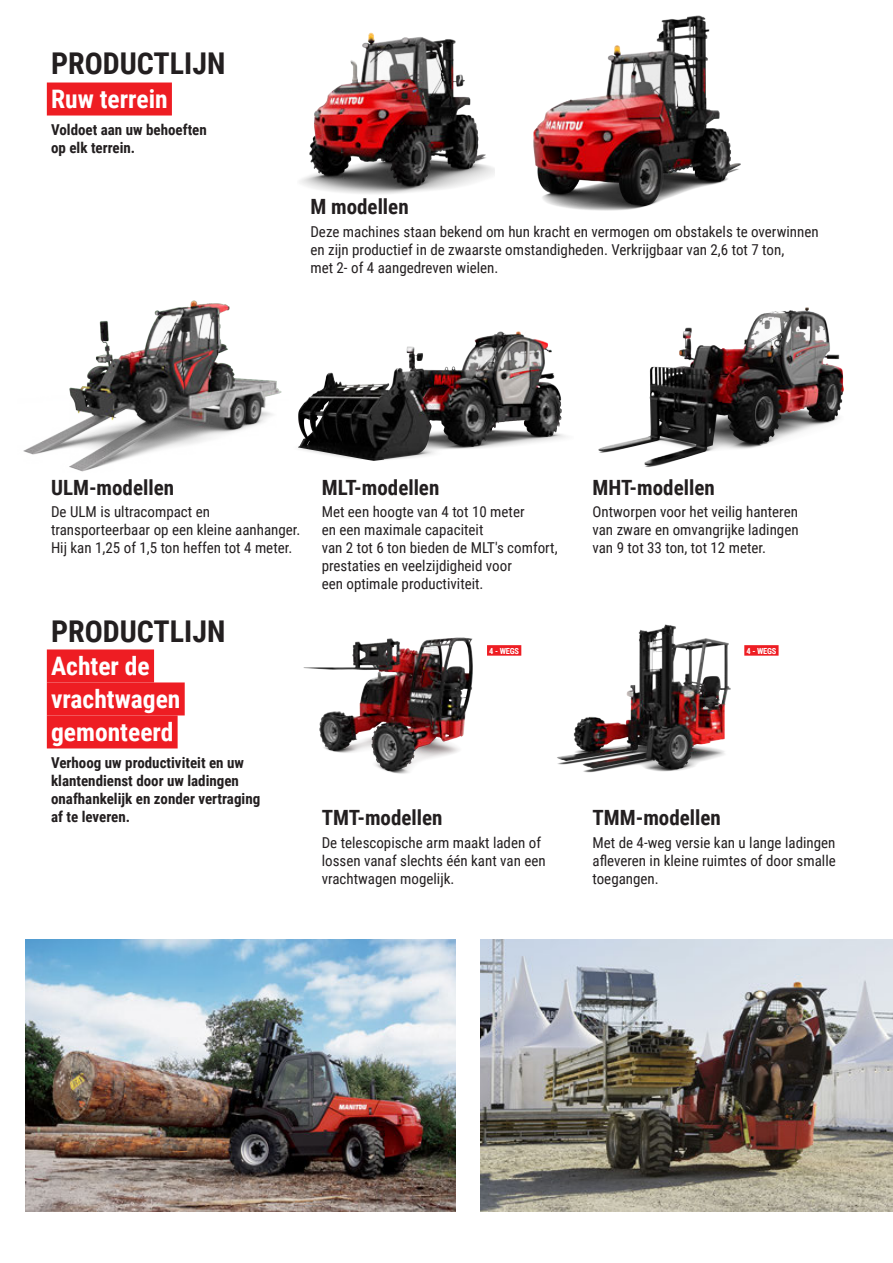
<style>
.page{position:relative;width:893px;height:1263px;background:#fff}
.page>*{position:absolute;margin:0;border:0;box-sizing:border-box;transform-origin:0 0}
.t1{font:700 30px "Roboto Condensed";color:#231f20}
.t2{font:700 25.5px/33px "Roboto Condensed";color:#fff}
.t3{font:700 21px "Roboto Condensed";color:#231f20}
.t4{font:15px/18px "Roboto Condensed";color:#231f20}
.t5{font:700 15px/18px "Roboto Condensed";color:#231f20}
.t6{font:700 8.4px "Roboto Condensed";letter-spacing:-.02em;color:#fff}
</style>
<div class="page">
<hr style="left:892px;top:0;width:1px;height:1263px;background:#e6e7e9">
<img style="left:481px;top:940px;width:412px;height:272px">
<img style="left:25px;top:940px;width:431px;height:272px">
<img style="left:300px;top:32px;width:194px;height:162px">
<img style="left:533px;top:15px;width:208px;height:196px">
<img style="left:23px;top:300px;width:259px;height:172px">
<img style="left:298px;top:331px;width:268px;height:130px">
<img style="left:598px;top:307px;width:246px;height:160px">
<img style="left:303px;top:637px;width:170px;height:137px">
<img style="left:557px;top:624px;width:174px;height:149px">
<div style="left:47px;top:83px;width:125px;height:33px;background:#ee1d23"></div>
<div style="left:47px;top:649px;width:107px;height:33px;background:#ee1d23"></div>
<div style="left:47px;top:682px;width:138px;height:33px;background:#ee1d23"></div>
<div style="left:47px;top:715px;width:131px;height:33px;background:#ee1d23"></div>
<div style="left:487px;top:645px;width:34px;height:11px;background:#ee1d23"></div>
<div style="left:744px;top:645px;width:35px;height:11px;background:#ee1d23"></div>
<h1 class="t1" style="left:51px;top:42px;width:176px">PRODUCTLIJN</h1>
<h2 class="t2" style="left:51px;top:82px;width:118px">Ruw terrein</h2>
<p class="t5" style="left:51px;top:120px;width:157px">Voldoet aan uw behoeften op elk terrein.</p>
<h3 class="t3" style="left:310px;top:192px;width:100px">M modellen</h3>
<p class="t4" style="left:310px;top:222px;width:510px">Deze machines staan bekend om hun kracht en vermogen om obstakels te overwinnen en zijn productief in de zwaarste omstandigheden. Verkrijgbaar van 2,6 tot 7 ton,<br>met 2- of 4 aangedreven wielen.</p>
<h3 class="t3" style="left:51px;top:472px;width:125px">ULM-modellen</h3>
<p class="t4" style="left:51px;top:502px;width:251px">De ULM is ultracompact en transporteerbaar op een kleine aanhanger.<br>Hij kan 1,25 of 1,5 ton heffen tot 4 meter.</p>
<h1 class="t1" style="left:51px;top:610px;width:176px">PRODUCTLIJN</h1>
<h2 class="t2" style="left:51px;top:648px;width:131px">Achter de vrachtwagen gemonteerd</h2>
<p class="t5" style="left:51px;top:753px;width:211px">Verhoog uw productiviteit en uw klantendienst door uw ladingen onafhankelijk en zonder vertraging af te leveren.</p>
<h3 class="t3" style="left:322px;top:472px;width:119px">MLT-modellen</h3>
<p class="t4" style="left:322px;top:502px;width:237px">Met een hoogte van 4 tot 10 meter<br>en een maximale capaciteit<br>van 2 tot 6 ton bieden de MLT's comfort, prestaties en veelzijdigheid voor<br>een optimale productiviteit.</p>
<h3 class="t3" style="left:592px;top:472px;width:124px">MHT-modellen</h3>
<p class="t4" style="left:592px;top:502px;width:208px;text-align:justify">Ontworpen voor het veilig hanteren van zware en omvangrijke ladingen van 9 tot 33 ton, tot 12 meter.</p>
<p class="t6" style="left:489px;top:645px;width:31px">4 - WEGS</p>
<p class="t6" style="left:746px;top:645px;width:31px">4 - WEGS</p>
<h3 class="t3" style="left:322px;top:803px;width:122px">TMT-modellen</h3>
<p class="t4" style="left:322px;top:833px;width:225px">De telescopische arm maakt laden of lossen vanaf slechts één kant van een vrachtwagen mogelijk.</p>
<h3 class="t3" style="left:592px;top:803px;width:130px">TMM-modellen</h3>
<p class="t4" style="left:592px;top:833px;width:245px;text-align:justify">Met de 4-weg versie kan u lange ladingen afleveren in kleine ruimtes of door smalle toegangen.</p>
</div>
